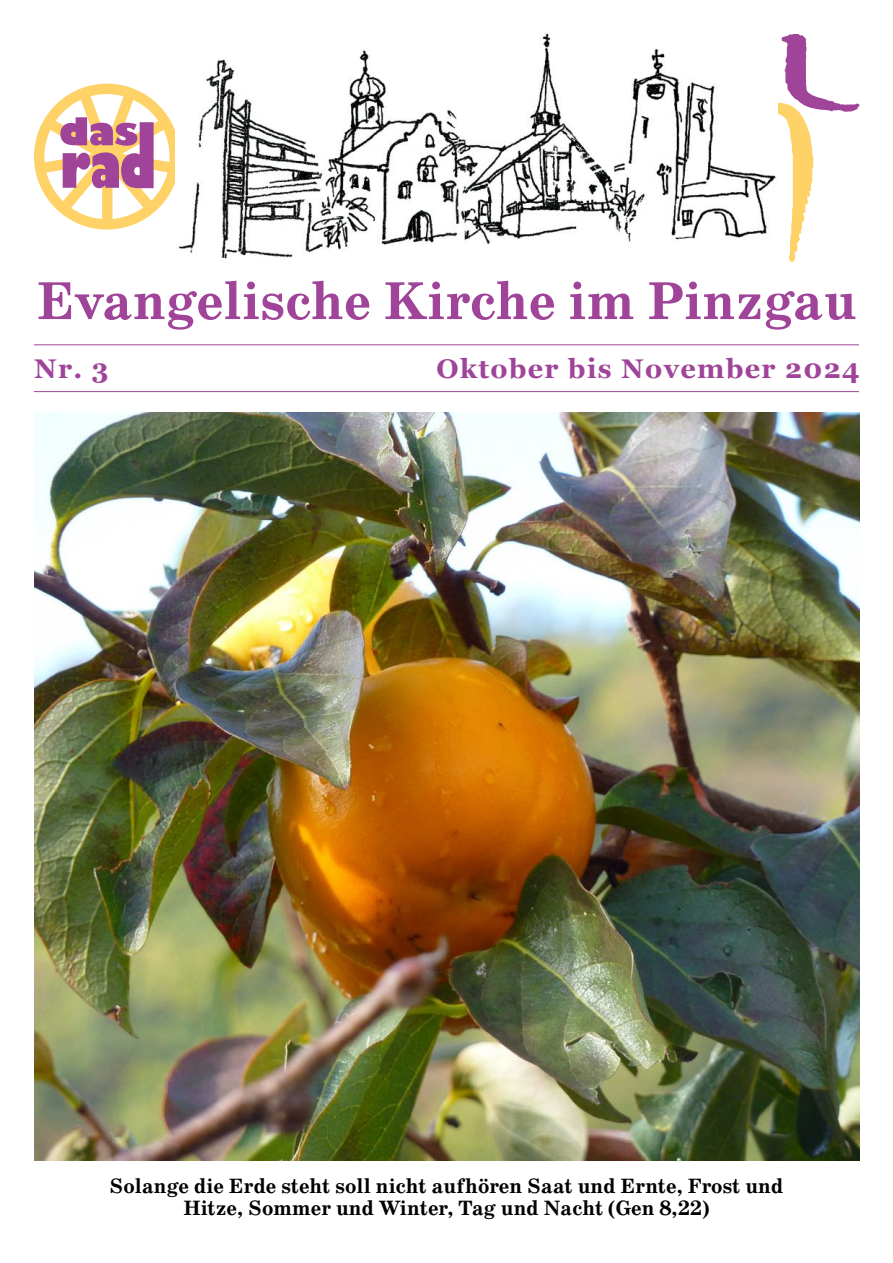
<style>
.page{position:relative;width:893px;height:1263px;background:#fff}
.page>*{position:absolute;margin:0;border:0;box-sizing:border-box;transform-origin:0 0}
.t1{font:700 54px "School";color:#a04499}
.t2{font:700 27px "Georgia";letter-spacing:.05em;color:#a04499}
.t3{font:700 21px/22.5px "School";color:#000100;text-align:center}
</style>
<div class="page">
<svg style="left:778px;top:34px;width:81px;height:228px"></svg>
<hr style="left:34px;top:344px;width:825px;height:1px;background:#a04499">
<hr style="left:34px;top:391px;width:825px;height:1px;background:#a04499">
<svg style="left:34px;top:83px;width:141px;height:140px"></svg>
<img style="left:178px;top:33px;width:598px;height:226px">
<img style="left:34px;top:413px;width:825px;height:747px">
<h1 class="t1" style="left:37px;top:276px;width:822px">Evangelische Kirche im Pinzgau</h1>
<p class="t2" style="left:34px;top:357px;width:76px">Nr. 3</p>
<p class="t2" style="left:437px;top:357px;width:424px">Oktober bis November 2024</p>
<p class="t3" style="left:110px;top:1175px;width:675px">Solange die Erde steht soll nicht aufhören Saat und Ernte, Frost und<br>Hitze, Sommer und Winter, Tag und Nacht (Gen 8,22)</p>
</div>
